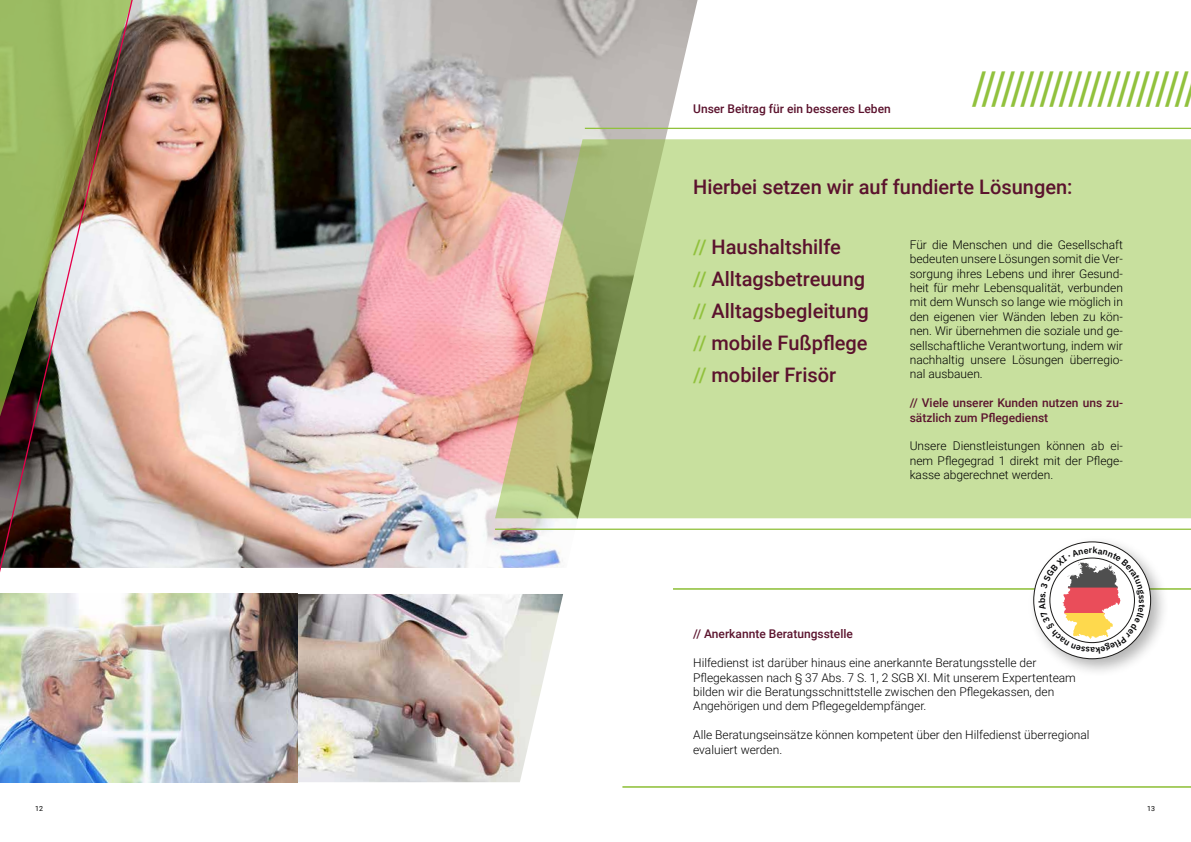
<style>
.page{position:relative;width:1191px;height:842px;background:#fff}
.page>*{position:absolute;margin:0;border:0;box-sizing:border-box;transform-origin:0 0}
.t1{font:45.3px "Roboto";color:#91c13d}
.t2{font:500 20px/32px "Roboto";color:#5b122d}
.t3{font:300 12px/14.4px "Roboto";color:#000;text-align:justify}
.t4{font:500 12px/14.4px "Roboto";color:#5b142e}
.t5{font:500 12px "Roboto";color:#5b122d}
.t6{font:7px "Roboto";color:#000}
.s1{color:#91c13d}
</style>
<div class="page">
<img style="left:206px;top:0;width:491px;height:568px">
<svg style="left:495px;top:139px;width:696px;height:379px;background:#c5d799"></svg>
<hr style="left:495px;top:529px;width:696px;height:1px;background:#91c13d">
<hr style="left:585px;top:128px;width:606px;height:1px;background:#91c13d">
<hr style="left:622px;top:786px;width:569px;height:2px;background:#91c13d">
<hr style="left:673px;top:588px;width:518px;height:2px;background:#91c13d">
<img style="left:298px;top:594px;width:265px;height:188px">
<img style="left:0;top:594px;width:298px;height:188px">
<div style="left:1027px;top:535px;width:142px;height:142px;background:#000;opacity:.3"></div>
<svg style="left:1033px;top:542px;width:117px;height:117px"></svg>
<img style="left:178px;top:0;width:28px;height:731px">
<img style="left:0;top:0;width:178px;height:737px">
<svg style="left:1038px;top:547px;width:106px;height:107px"></svg>
<p class="t5" style="left:693px;top:101px;width:199px">Unser Beitrag für ein besseres Leben</p>
<h1 class="t1" style="left:971px;top:56px;width:228px">//////////////////////</h1>
<h2 class="t2" style="left:693px;top:170px;width:381px">Hierbei setzen wir auf fundierte Lösungen:</h2>
<h2 class="t2" style="left:693px;top:230px;width:177px"><span class="s1">//</span> Haushaltshilfe<br><span class="s1">//</span> Alltagsbetreuung <span class="s1">//</span> Alltagsbegleitung <span class="s1">//</span> mobile Fußpflege <span class="s1">//</span> mobiler Frisör</h2>
<p class="t3" style="left:909px;top:237px;width:215px">Für die Menschen und die Gesellschaft bedeuten unsere Lösungen somit die Ver&shy;sorgung ihres Lebens und ihrer Gesund&shy;heit für mehr Lebensqualität, verbunden mit dem Wunsch so lange wie möglich in den eigenen vier Wänden leben zu kön&shy;nen. Wir übernehmen die soziale und ge&shy;sellschaftliche Verantwortung, indem wir nachhaltig unsere Lösungen überregio&shy;nal ausbauen.</p>
<p class="t4" style="left:909px;top:395px;width:215px">// Viele unserer Kunden nutzen uns zu&shy;sätzlich zum Pflegedienst</p>
<p class="t3" style="left:909px;top:438px;width:215px">Unsere Dienstleistungen können ab ei&shy;nem Pflegegrad 1 direkt mit der Pflege&shy;kasse abgerechnet werden.</p>
<p class="t4" style="left:693px;top:626px;width:161px">// Anerkannte Beratungsstelle</p>
<p class="t3" style="left:693px;top:655px;width:384px;text-align:left">Hilfedienst ist darüber hinaus eine anerkannte Beratungsstelle der Pflegekassen nach § 37 Abs. 7 S. 1, 2 SGB XI. Mit unserem Expertenteam bilden wir die Beratungsschnittstelle zwischen den Pflegekassen, den Angehörigen und dem Pflegegeldempfänger.</p>
<p class="t3" style="left:693px;top:727px;width:398px">Alle Beratungseinsätze können kompetent über den Hilfedienst überregional evaluiert werden.</p>
<p class="t6" style="left:35px;top:804px;width:9px">12</p>
<p class="t6" style="left:1147px;top:804px;width:9px">13</p>
</div>
